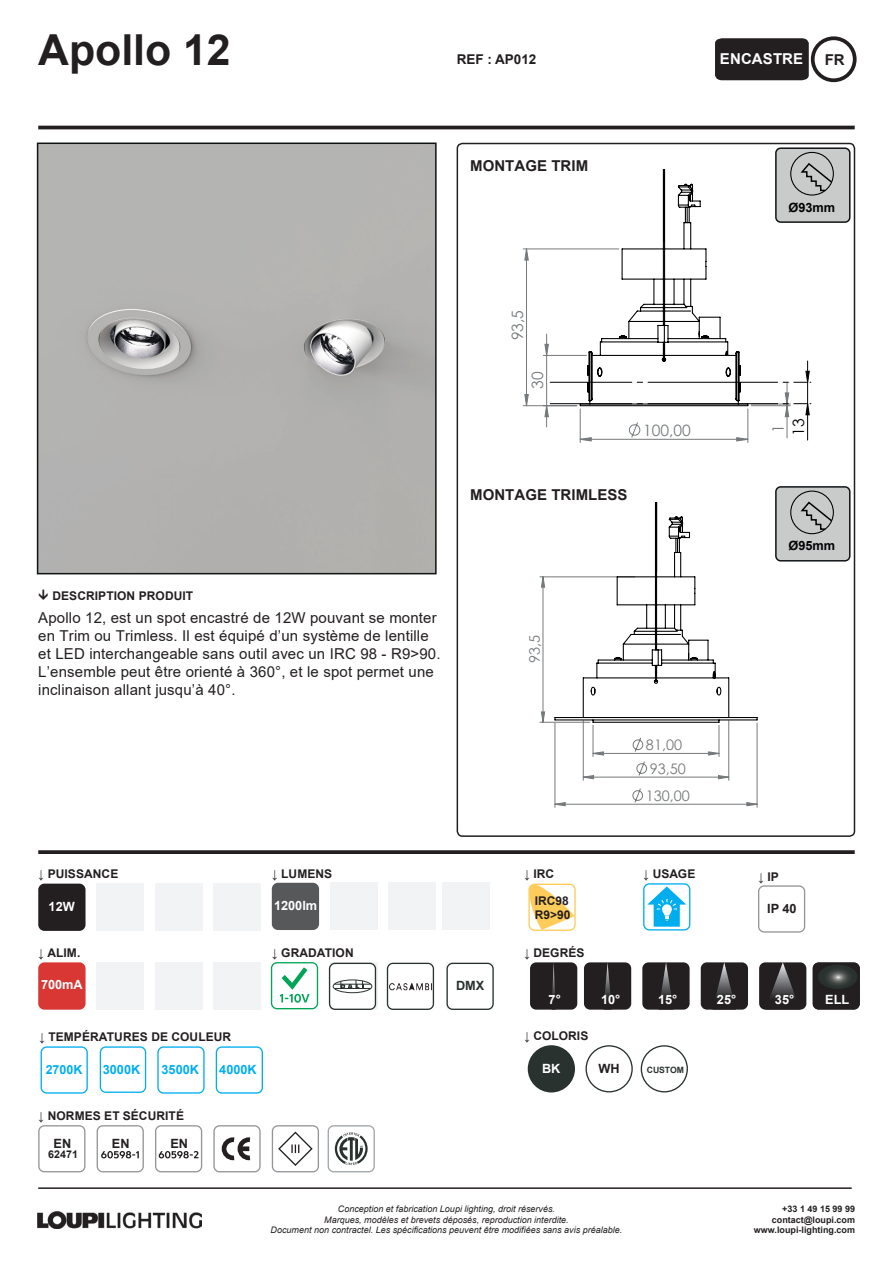
<style>
.page{position:relative;width:893px;height:1263px;background:#fff}
.page>*{position:absolute;margin:0;border:0;box-sizing:border-box;transform-origin:0 0}
.t1{font:700 42.75px "Arial";color:#231f20}
.t2{font:15.6px "Century Gothic";color:#76797b}
.t3{font:15.6px "Century Gothic";color:#000001}
.t4{font:15px/18px "Arial";letter-spacing:.01em;color:#231f20}
.t5{font:700 15px "Arial";letter-spacing:.005em;color:#231f20}
.t6{font:700 15px "Arial";letter-spacing:.005em;color:#fff}
.t7{font:14.55px/23.7px "Century Gothic";color:#76797b}
.t8{font:700 13.5px "Arial";color:#221f20}
.t9{font:700 12.75px "Arial";color:#fff}
.t10{font:700 12.75px "Arial";color:#00aeef}
.t11{font:700 12.75px "Arial";color:#231f20}
.t12{font:700 12.75px "Arial";color:#010104}
.t13{font:700 12.75px "Arial";color:#29322f}
.t14{font:700 12.45px "Arial";color:#00aeef}
.t15{font:700 12px/14.4px "Arial";letter-spacing:.005em;color:#231f20}
.t16{font:700 10.65px "Arial";color:#231f20}
.t17{font:italic 9px/10.8px "Arial";color:#231f20;text-align:center}
.t18{font:700 9px/10.8px "Arial";color:#231f20;text-align:right}
.t19{font:700 8.7px "Arial";letter-spacing:-.01em;color:#29322f}
.s1{color:#231f20}
.s2{font-weight:400}
</style>
<div class="page">
<hr style="left:38px;top:126px;width:817px;height:3px;background:#231f20">
<svg style="left:38px;top:850px;width:817px;height:4px;fill:#231f20"></svg>
<div style="left:97px;top:884px;width:47px;height:47px;background:#f2f3f4"></div>
<div style="left:155px;top:884px;width:47px;height:47px;background:#f2f3f4"></div>
<div style="left:213px;top:884px;width:48px;height:47px;background:#f2f3f4"></div>
<div style="left:330px;top:883px;width:47px;height:47px;background:#f2f3f4"></div>
<div style="left:389px;top:883px;width:47px;height:47px;background:#f2f3f4"></div>
<div style="left:97px;top:962px;width:47px;height:48px;background:#f2f3f4"></div>
<div style="left:155px;top:962px;width:47px;height:48px;background:#f2f3f4"></div>
<div style="left:213px;top:962px;width:48px;height:48px;background:#f2f3f4"></div>
<div style="left:457px;top:143px;width:398px;height:694px;border:2px solid #231f20;border-radius:5px"></div>
<div style="left:38px;top:884px;width:48px;height:47px;background:#231f20;border-radius:6px"></div>
<div style="left:272px;top:883px;width:47px;height:47px;background:#57585a;border-radius:6px"></div>
<svg style="left:758px;top:885px;width:47px;height:48px"></svg>
<svg style="left:643px;top:883px;width:47px;height:47px"></svg>
<div style="left:443px;top:883px;width:47px;height:47px;background:#f2f3f4"></div>
<svg style="left:38px;top:1125px;width:47px;height:47px"></svg>
<svg style="left:272px;top:1125px;width:47px;height:47px"></svg>
<svg style="left:97px;top:1125px;width:47px;height:47px"></svg>
<svg style="left:155px;top:1125px;width:47px;height:47px"></svg>
<svg style="left:213px;top:1125px;width:48px;height:47px"></svg>
<svg style="left:528px;top:884px;width:48px;height:47px"></svg>
<div style="left:715px;top:38px;width:94px;height:42px;background:#231f20"></div>
<div style="left:38px;top:962px;width:48px;height:48px;background:#d83734;border-radius:6px"></div>
<div style="left:528px;top:1045px;width:47px;height:47px;background:#29322f;border-radius:50%"></div>
<div style="left:811px;top:36px;width:46px;height:46px;border:4px solid #231f20;border-radius:50%"></div>
<svg style="left:271px;top:962px;width:47px;height:47px"></svg>
<svg style="left:329px;top:962px;width:48px;height:48px"></svg>
<svg style="left:387px;top:963px;width:47px;height:47px"></svg>
<img style="left:389px;top:982px;width:42px;height:8px">
<svg style="left:447px;top:963px;width:47px;height:47px"></svg>
<svg style="left:41px;top:1046px;width:47px;height:48px"></svg>
<svg style="left:100px;top:1046px;width:46px;height:47px"></svg>
<svg style="left:157px;top:1046px;width:48px;height:48px"></svg>
<svg style="left:216px;top:1046px;width:47px;height:48px"></svg>
<div style="left:584px;top:962px;width:47px;height:48px;background:#231f20;border-radius:6px"></div>
<svg style="left:603px;top:962px;width:9px;height:48px"></svg>
<div style="left:530px;top:962px;width:47px;height:48px;background:#231f20;border-radius:6px"></div>
<svg style="left:552px;top:962px;width:4px;height:48px"></svg>
<div style="left:642px;top:962px;width:48px;height:48px;background:#231f20;border-radius:6px"></div>
<svg style="left:658px;top:962px;width:15px;height:48px"></svg>
<div style="left:701px;top:962px;width:47px;height:48px;background:#231f20;border-radius:6px"></div>
<svg style="left:712px;top:962px;width:24px;height:48px"></svg>
<div style="left:759px;top:962px;width:47px;height:48px;background:#231f20;border-radius:6px"></div>
<svg style="left:765px;top:962px;width:35px;height:48px"></svg>
<svg style="left:813px;top:962px;width:47px;height:48px"></svg>
<img style="left:38px;top:1211px;width:163px;height:17px">
<hr style="left:38px;top:1187px;width:814px;height:2px;background:#231f20">
<svg style="left:641px;top:1045px;width:47px;height:47px"></svg>
<div style="left:652px;top:1060px;width:25px;height:13px;background:#fff"></div>
<svg style="left:585px;top:1045px;width:48px;height:47px"></svg>
<svg style="left:328px;top:1125px;width:47px;height:47px"></svg>
<div style="left:40px;top:146px;width:394px;height:425px;background:#b3b2b1"></div>
<div style="left:37px;top:143px;width:400px;height:431px;border:2px solid #0f1313"></div>
<hr style="left:719px;top:725px;width:1px;height:32px;background:#76797b">
<hr style="left:593px;top:725px;width:1px;height:32px;background:#76797b">
<hr style="left:555px;top:723px;width:1px;height:84px;background:#76797b">
<hr style="left:757px;top:723px;width:1px;height:84px;background:#76797b">
<hr style="left:583px;top:721px;width:1px;height:59px;background:#76797b">
<hr style="left:728px;top:721px;width:1px;height:59px;background:#76797b">
<hr style="left:540px;top:722px;width:50px;height:1px;background:#76797b">
<hr style="left:540px;top:576px;width:95px;height:1px;background:#76797b">
<svg style="left:554px;top:737px;width:204px;height:70px"></svg>
<svg style="left:541px;top:576px;width:4px;height:147px"></svg>
<svg style="left:554px;top:502px;width:204px;height:221px"></svg>
<hr style="left:747px;top:409px;width:1px;height:34px;background:#76797b">
<hr style="left:580px;top:409px;width:1px;height:34px;background:#76797b">
<hr style="left:523px;top:405px;width:54px;height:1px;background:#76797b">
<hr style="left:523px;top:249px;width:96px;height:1px;background:#76797b">
<div style="left:776px;top:148px;width:74px;height:74px;background:#c9cbca;border-radius:5px"></div>
<div style="left:775px;top:147px;width:75px;height:76px;border:2px solid #111416;border-radius:5px"></div>
<svg style="left:524px;top:152px;width:310px;height:290px"></svg>
<div style="left:776px;top:487px;width:74px;height:74px;background:#c9cbca;border-radius:5px"></div>
<div style="left:775px;top:486px;width:75px;height:75px;border:2px solid #111416;border-radius:5px"></div>
<svg style="left:790px;top:491px;width:44px;height:43px"></svg>
<h1 class="t1" style="left:38px;top:19px;width:194px">Apollo 12</h1>
<p class="t8" style="left:457px;top:50px;width:81px"><span class="s1">REF :</span> AP012</p>
<p class="t5" style="left:470px;top:155px;width:119px">MONTAGE TRIM</p>
<p class="t6" style="left:720px;top:48px;width:85px">ENCASTRE</p>
<p class="t5" style="left:825px;top:49px;width:21px">FR</p>
<p class="t12" style="left:788px;top:198px;width:48px">Ø93mm</p>
<p class="t15" style="left:52px;top:589px;width:142px">DESCRIPTION PRODUIT</p>
<p class="t4" style="left:38px;top:608px;width:404px">Apollo 12, est un spot encastré de 12W pouvant se monter en Trim ou Trimless. Il est équipé d’un système de lentille et LED interchangeable sans outil avec un IRC 98 - R9&gt;90.<br>L’ensemble peut être orienté à 360°, et le spot permet une inclinaison allant jusqu’à 40°.</p>
<p class="t15" style="left:38px;top:867px;width:82px"><span class="s2">↓</span> PUISSANCE</p>
<p class="t15" style="left:272px;top:866px;width:62px"><span class="s2">↓</span> LUMENS</p>
<p class="t2" style="left:507px;top:340px;width:32px;rotate:-90deg">93,5</p>
<p class="t2" style="left:527px;top:389px;width:19px;rotate:-90deg">30</p>
<p class="t2" style="left:643px;top:419px;width:49px">100,00</p>
<p class="t5" style="left:470px;top:484px;width:159px">MONTAGE TRIMLESS</p>
<p class="t7" style="left:523px;top:663px;width:30px;rotate:-90deg">93,5</p>
<p class="t7" style="left:646px;top:733px;width:41px">81,00<br>93,50</p>
<p class="t7" style="left:646px;top:783px;width:46px">130,00</p>
<p class="t2" style="left:767px;top:433px;width:10px;rotate:-90deg">1</p>
<p class="t3" style="left:788px;top:436px;width:19px;rotate:-90deg">13</p>
<p class="t12" style="left:788px;top:537px;width:48px">Ø95mm</p>
<p class="t15" style="left:524px;top:867px;width:32px"><span class="s2">↓</span> IRC</p>
<p class="t15" style="left:643px;top:867px;width:54px"><span class="s2">↓</span> USAGE</p>
<p class="t15" style="left:758px;top:869px;width:22px"><span class="s2">↓</span> IP</p>
<p class="t15" style="left:535px;top:893px;width:37px">IRC98<br>R9&gt;90</p>
<p class="t9" style="left:49px;top:898px;width:28px">12W</p>
<p class="t9" style="left:274px;top:897px;width:45px">1200lm</p>
<p class="t11" style="left:767px;top:899px;width:31px">IP 40</p>
<p class="t15" style="left:38px;top:946px;width:44px"><span class="s2">↓</span> ALIM.</p>
<p class="t9" style="left:41px;top:976px;width:43px">700mA</p>
<p class="t15" style="left:272px;top:946px;width:83px"><span class="s2">↓</span> GRADATION</p>
<p class="t13" style="left:456px;top:977px;width:30px">DMX</p>
<p class="t15" style="left:524px;top:946px;width:62px"><span class="s2">↓</span> DEGRÉS</p>
<p class="t9" style="left:549px;top:990px;width:14px">7°</p>
<p class="t9" style="left:601px;top:990px;width:21px">10°</p>
<p class="t9" style="left:658px;top:990px;width:21px">15°</p>
<p class="t9" style="left:717px;top:990px;width:21px">25°</p>
<p class="t9" style="left:775px;top:990px;width:21px">35°</p>
<p class="t9" style="left:825px;top:990px;width:26px">ELL</p>
<p class="t15" style="left:39px;top:1030px;width:194px"><span class="s2">↓</span> TEMPÉRATURES DE COULEUR</p>
<p class="t15" style="left:524px;top:1029px;width:66px"><span class="s2">↓</span> COLORIS</p>
<p class="t14" style="left:46px;top:1060px;width:38px">2700K</p>
<p class="t10" style="left:103px;top:1060px;width:39px">3000K</p>
<p class="t10" style="left:162px;top:1060px;width:39px">3500K</p>
<p class="t10" style="left:219px;top:1060px;width:39px">4000K</p>
<p class="t9" style="left:542px;top:1059px;width:20px">BK</p>
<p class="t11" style="left:598px;top:1060px;width:23px">WH</p>
<p class="t19" style="left:647px;top:1063px;width:39px">CUSTOM</p>
<p class="t15" style="left:38px;top:1108px;width:147px"><span class="s2">↓</span> NORMES ET SÉCURITÉ</p>
<p class="t11" style="left:54px;top:1134px;width:19px">EN</p>
<p class="t16" style="left:48px;top:1147px;width:31px">62471</p>
<p class="t11" style="left:112px;top:1134px;width:19px">EN</p>
<p class="t11" style="left:170px;top:1134px;width:19px">EN</p>
<p class="t17" style="left:271px;top:1203px;width:353px">Conception et fabrication Loupi lighting, droit réservés.<br>Marques, modèles et brevets déposés, reproduction interdite.<br>Document non contractel. Les spécifications peuvent être modifiées sans avis préalable.</p>
<p class="t18" style="left:754px;top:1203px;width:103px">+33 1 49 15 99 99 contact@loupi.com www.loupi-lighting.com</p>
</div>
